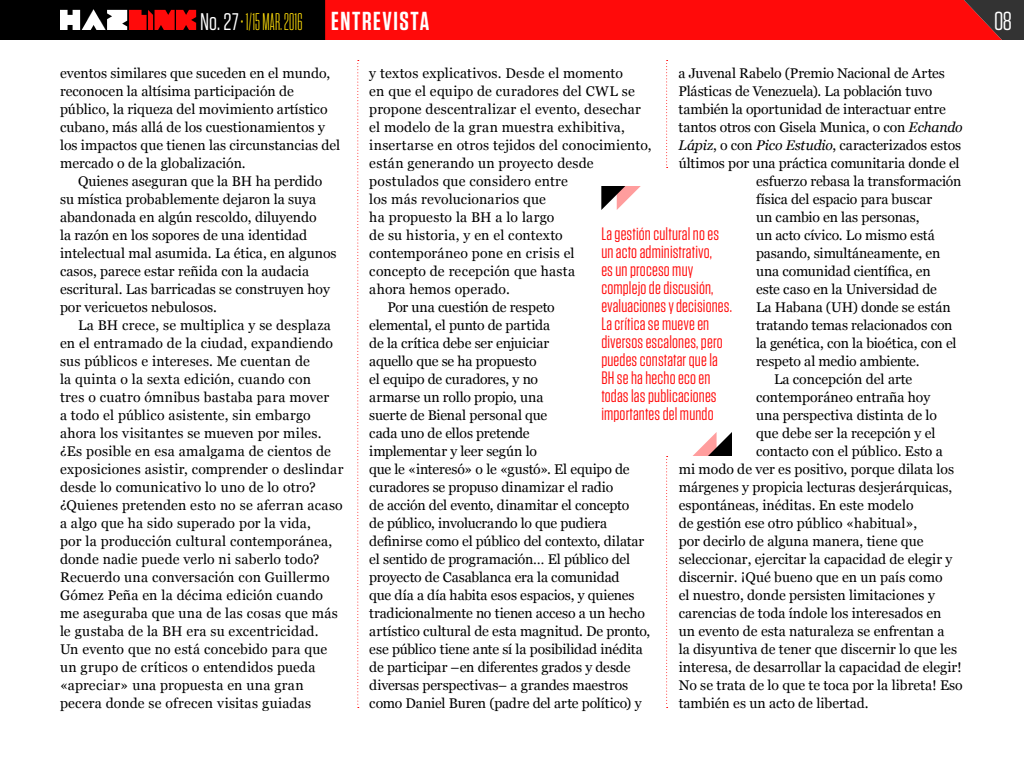
<style>
.page{position:relative;width:1024px;height:768px;background:#fff}
.page>*{position:absolute;margin:0;border:0;box-sizing:border-box;transform-origin:0 0}
.t1{font:600 26px "Tungsten";letter-spacing:.065em;color:#fff}
.t2{font:26px "Tungsten";color:#fff}
.t3{font:24px "Tungsten Compressed";letter-spacing:.01em;color:#ffde0a}
.t4{font:18px/18px "Tungsten";letter-spacing:.01em;color:#ff0a0a}
.t5{font:14px/18px "Georgia";color:#000}
.t6{font:14px "Georgia";letter-spacing:-.02em;color:#000}
.s1{font-family:"Tungsten";color:#fff}
.s2{font-style:italic}
</style>
<div class="page">
<div style="left:0;top:0;width:325px;height:40px;background:#000"></div>
<div style="left:325px;top:0;width:699px;height:40px;background:#ff0a0a"></div>
<svg style="left:60px;top:9px;width:136px;height:21px"></svg>
<svg style="left:693px;top:432px;width:39px;height:24px"></svg>
<svg style="left:601px;top:186px;width:40px;height:24px"></svg>
<svg style="left:666px;top:60px;width:2px;height:108px"></svg>
<svg style="left:666px;top:456px;width:2px;height:252px"></svg>
<svg style="left:357px;top:60px;width:2px;height:648px"></svg>
<h2 class="t3" style="left:200px;top:11px;width:104px"><span class="s1">No. 27</span>• 1/15 MAR. 2016</h2>
<h1 class="t2" style="left:994px;top:7px;width:20px">08</h1>
<p class="t5" style="left:60px;top:64px;width:282px">eventos similares que suceden en el mundo, reconocen la altísima participación de público, la riqueza del movimiento artístico cubano, más allá de los cuestionamientos y los impactos que tienen las circunstancias del mercado o de la globalización.</p>
<p class="t5" style="left:60px;top:172px;width:278px;text-indent:18px">Quienes aseguran que la BH ha perdido su mística probablemente dejaron la suya abandonada en algún rescoldo, diluyendo<br>la razón en los sopores de una identidad intelectual mal asumida. La ética, en algunos casos, parece estar reñida con la audacia escritural. Las barricadas se construyen hoy por vericuetos nebulosos.</p>
<p class="t5" style="left:60px;top:317px;width:285px;text-indent:18px">La BH crece, se multiplica y se desplaza en el entramado de la ciudad, expandiendo sus públicos e intereses. Me cuentan de<br>la quinta o la sexta edición, cuando con<br>tres o cuatro ómnibus bastaba para mover<br>a todo el público asistente, sin embargo ahora los visitantes se mueven por miles. ¿Es posible en esa amalgama de cientos de exposiciones asistir, comprender o deslindar desde lo comunicativo lo uno de lo otro? ¿Quienes pretenden esto no se aferran acaso a algo que ha sido superado por la vida,<br>por la producción cultural contemporánea, donde nadie puede verlo ni saberlo todo?<br>Recuerdo una conversación con Guillermo Gómez Peña en la décima edición cuando me aseguraba que una de las cosas que más le gustaba de la BH era su excentricidad.<br>Un evento que no está concebido para que un grupo de críticos o entendidos pueda «apreciar» una propuesta en una gran pecera donde se ofrecen visitas guiadas</p>
<h1 class="t1" style="left:331px;top:7px;width:100px">ENTREVISTA</h1>
<p class="t5" style="left:369px;top:65px;width:255px">y textos explicativos. Desde el momento</p>
<p class="t5" style="left:369px;top:83px;width:267px">en que el equipo de curadores del CWL se</p>
<p class="t5" style="left:369px;top:101px;width:273px">propone descentralizar el evento, desechar</p>
<p class="t5" style="left:369px;top:119px;width:257px">el modelo de la gran muestra exhibitiva,</p>
<p class="t5" style="left:369px;top:137px;width:284px">insertarse en otros tejidos del conocimiento,</p>
<p class="t5" style="left:369px;top:155px;width:226px">están generando un proyecto desde</p>
<p class="t5" style="left:369px;top:173px;width:200px">postulados que considero entre</p>
<p class="t5" style="left:369px;top:191px;width:178px">los más revolucionarios que</p>
<p class="t5" style="left:369px;top:209px;width:187px">ha propuesto la BH a lo largo</p>
<p class="t5" style="left:369px;top:227px;width:195px">de su historia, y en el contexto</p>
<p class="t5" style="left:369px;top:245px;width:207px">contemporáneo pone en crisis el</p>
<p class="t5" style="left:369px;top:263px;width:207px">concepto de recepción que hasta</p>
<p class="t5" style="left:369px;top:281px;width:142px">ahora hemos operado.</p>
<p class="t5" style="left:387px;top:299px;width:169px">Por una cuestión de respeto</p>
<p class="t5" style="left:369px;top:317px;width:183px">elemental, el punto de partida</p>
<p class="t5" style="left:369px;top:335px;width:181px">de la crítica debe ser enjuiciar</p>
<p class="t6" style="left:369px;top:353px;width:169px">aquello que se ha propuesto</p>
<p class="t5" style="left:369px;top:371px;width:170px">el equipo de curadores, y no</p>
<p class="t5" style="left:369px;top:389px;width:176px">armarse un rollo propio, una</p>
<p class="t5" style="left:369px;top:407px;width:180px">suerte de Bienal personal que</p>
<p class="t5" style="left:369px;top:425px;width:162px">cada uno de ellos pretende</p>
<p class="t5" style="left:369px;top:443px;width:169px">implementar y leer según lo</p>
<p class="t5" style="left:369px;top:461px;width:262px">que le «interesó» o le «gustó». El equipo de</p>
<p class="t5" style="left:369px;top:479px;width:245px">curadores se propuso dinamizar el radio</p>
<p class="t5" style="left:369px;top:497px;width:262px">de acción del evento, dinamitar el concepto</p>
<p class="t6" style="left:369px;top:515px;width:239px">de público, involucrando lo que pudiera</p>
<p class="t5" style="left:369px;top:533px;width:277px">definirse como el público del contexto, dilatar</p>
<p class="t5" style="left:369px;top:551px;width:262px">el sentido de programación… El público del</p>
<p class="t5" style="left:369px;top:569px;width:252px">proyecto de Casablanca era la comunidad</p>
<p class="t5" style="left:369px;top:587px;width:267px">que día a día habita esos espacios, y quienes</p>
<p class="t5" style="left:369px;top:605px;width:277px">tradicionalmente no tienen acceso a un hecho</p>
<p class="t5" style="left:369px;top:623px;width:282px">artístico cultural de esta magnitud. De pronto,</p>
<p class="t5" style="left:369px;top:641px;width:275px">ese público tiene ante sí la posibilidad inédita</p>
<p class="t5" style="left:369px;top:659px;width:263px">de participar –en diferentes grados y desde</p>
<p class="t5" style="left:369px;top:677px;width:260px">diversas perspectivas– a grandes maestros</p>
<p class="t5" style="left:369px;top:695px;width:274px">como Daniel Buren (padre del arte político) y</p>
<p class="t5" style="left:679px;top:65px;width:268px">a Juvenal Rabelo (Premio Nacional de Artes</p>
<p class="t5" style="left:679px;top:83px;width:255px">Plásticas de Venezuela). La población tuvo</p>
<p class="t5" style="left:679px;top:101px;width:269px">también la oportunidad de interactuar entre</p>
<p class="t5" style="left:679px;top:119px;width:286px">tantos otros con Gisela Munica, o con <span class="s2">Echando</span></p>
<p class="t5" style="left:679px;top:137px;width:284px"><span class="s2">Lápiz</span>, o con <span class="s2">Pico Estudio</span>, caracterizados estos</p>
<p class="t5" style="left:679px;top:155px;width:282px">últimos por una práctica comunitaria donde el</p>
<p class="t5" style="left:756px;top:173px;width:207px">esfuerzo rebasa la transformación</p>
<p class="t5" style="left:756px;top:191px;width:178px">física del espacio para buscar</p>
<p class="t5" style="left:756px;top:209px;width:165px">un cambio en las personas,</p>
<p class="t5" style="left:756px;top:227px;width:180px">un acto cívico. Lo mismo está</p>
<p class="t5" style="left:756px;top:245px;width:186px">pasando, simultáneamente, en</p>
<p class="t5" style="left:756px;top:263px;width:176px">una comunidad científica, en</p>
<p class="t5" style="left:756px;top:281px;width:182px">este caso en la Universidad de</p>
<p class="t5" style="left:756px;top:299px;width:196px">La Habana (UH) donde se están</p>
<p class="t5" style="left:756px;top:317px;width:198px">tratando temas relacionados con</p>
<p class="t5" style="left:756px;top:335px;width:202px">la genética, con la bioética, con el</p>
<p class="t5" style="left:756px;top:353px;width:165px">respeto al medio ambiente.</p>
<p class="t5" style="left:774px;top:371px;width:140px">La concepción del arte</p>
<p class="t5" style="left:756px;top:389px;width:176px">contemporáneo entraña hoy</p>
<p class="t5" style="left:756px;top:407px;width:183px">una perspectiva distinta de lo</p>
<p class="t5" style="left:756px;top:425px;width:181px">que debe ser la recepción y el</p>
<p class="t5" style="left:756px;top:443px;width:188px">contacto con el público. Esto a</p>
<p class="t5" style="left:679px;top:461px;width:277px">mi modo de ver es positivo, porque dilata los</p>
<p class="t5" style="left:679px;top:479px;width:275px">márgenes y propicia lecturas desjerárquicas,</p>
<p class="t5" style="left:679px;top:497px;width:236px">espontáneas, inéditas. En este modelo</p>
<p class="t5" style="left:679px;top:515px;width:240px">de gestión ese otro público «habitual»,</p>
<p class="t5" style="left:679px;top:533px;width:246px">por decirlo de alguna manera, tiene que</p>
<p class="t5" style="left:679px;top:551px;width:275px">seleccionar, ejercitar la capacidad de elegir y</p>
<p class="t5" style="left:679px;top:569px;width:265px">discernir. ¡Qué bueno que en un país como</p>
<p class="t5" style="left:679px;top:587px;width:258px">el nuestro, donde persisten limitaciones y</p>
<p class="t5" style="left:679px;top:605px;width:264px">carencias de toda índole los interesados en</p>
<p class="t5" style="left:679px;top:623px;width:267px">un evento de esta naturaleza se enfrentan a</p>
<p class="t5" style="left:679px;top:641px;width:280px">la disyuntiva de tener que discernir lo que les</p>
<p class="t5" style="left:679px;top:659px;width:285px">interesa, de desarrollar la capacidad de elegir!</p>
<p class="t5" style="left:679px;top:677px;width:286px">No se trata de lo que te toca por la libreta! Eso</p>
<p class="t5" style="left:679px;top:695px;width:191px">también es un acto de libertad.</p>
<p class="t4" style="left:601px;top:225px;width:132px">La gestión cultural no es un acto administrativo,<br>es un proceso muy complejo de discusión, evaluaciones y decisiones.<br>La crítica se mueve en diversos escalones, pero puedes constatar que la<br>BH se ha hecho eco en todas las publicaciones importantes del mundo</p>
</div>
